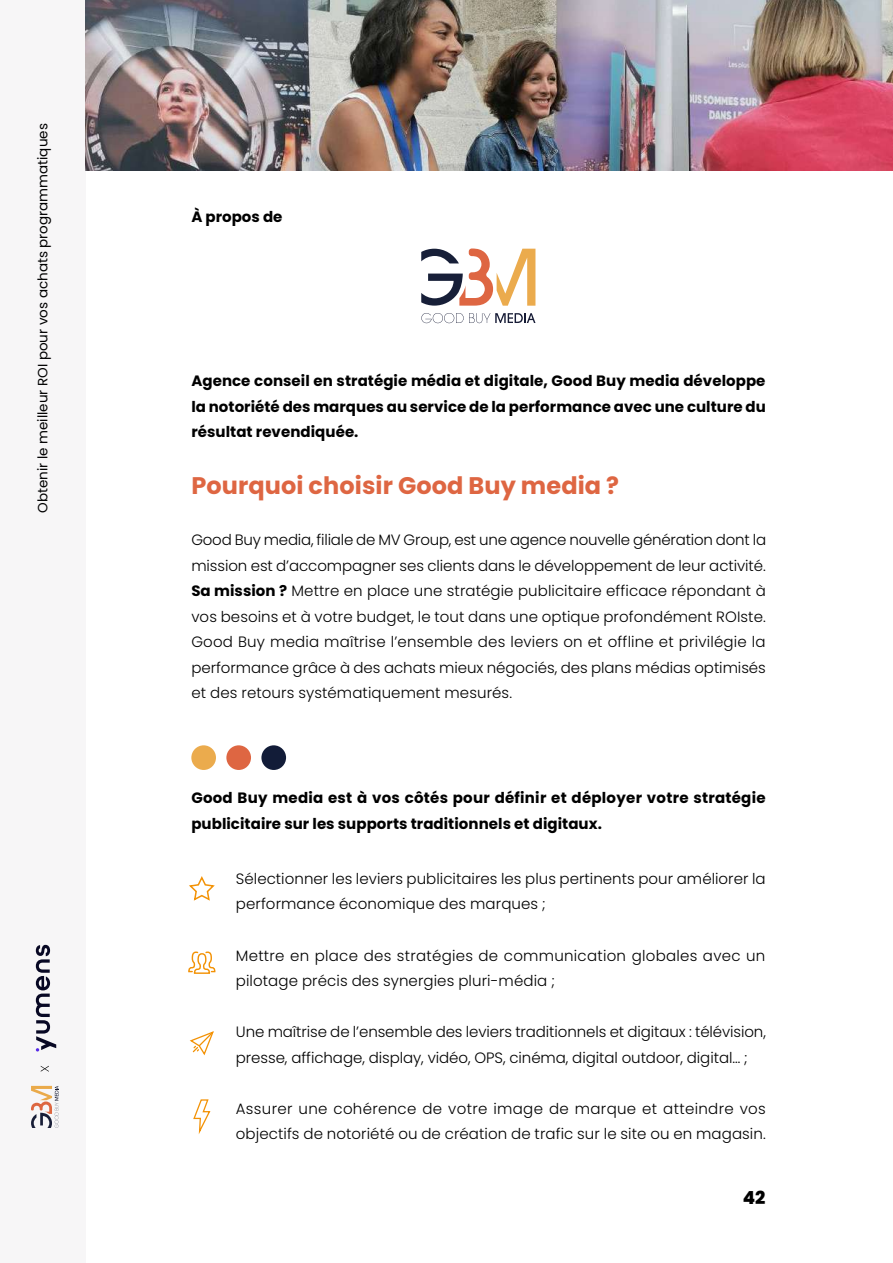
<style>
.page{position:relative;width:893px;height:1263px;background:#fff}
.page>*{position:absolute;margin:0;border:0;box-sizing:border-box;transform-origin:0 0}
.t1{font:700 24px "Poppins";letter-spacing:.005em;color:#de6642}
.t2{font:800 18px "Poppins";color:#000}
.t3{font:300 15px/25.5px "Poppins";letter-spacing:.005em;color:#000}
.t4{font:700 15px/25.5px "Poppins";letter-spacing:.005em;color:#000;text-align:justify}
.t5{font:13.5px "Poppins";color:#000}
.s1{font-weight:700}
</style>
<div class="page">
<div style="left:0;top:0;width:85px;height:1263px;background:#f7f6f7"></div>
<svg style="left:41px;top:1066px;width:8px;height:6px"></svg>
<svg style="left:36px;top:945px;width:20px;height:106px"></svg>
<svg style="left:31px;top:1086px;width:28px;height:42px"></svg>
<img style="left:85px;top:0;width:808px;height:170px">
<svg style="left:193px;top:1099px;width:18px;height:35px"></svg>
<svg style="left:189px;top:1031px;width:25px;height:25px"></svg>
<svg style="left:189px;top:876px;width:26px;height:25px"></svg>
<svg style="left:188px;top:951px;width:28px;height:23px"></svg>
<div style="left:261px;top:745px;width:25px;height:25px;background:#121c38;border-radius:50%"></div>
<div style="left:226px;top:745px;width:25px;height:25px;background:#de6642;border-radius:50%"></div>
<div style="left:191px;top:745px;width:25px;height:25px;background:#ebab4d;border-radius:50%"></div>
<svg style="left:421px;top:248px;width:114px;height:58px"></svg>
<svg style="left:421px;top:313px;width:114px;height:10px"></svg>
<p class="t5" style="left:35px;top:513px;width:391px;rotate:-90deg">Obtenir le meilleur ROI pour vos achats programmatiques</p>
<p class="t4" style="left:191px;top:204px;width:93px">À propos de</p>
<p class="t4" style="left:191px;top:368px;width:576px">Agence conseil en stratégie média et digitale, Good Buy media développe la notoriété des marques au service de la performance avec une culture du résultat revendiquée.</p>
<h1 class="t1" style="left:191px;top:472px;width:429px">Pourquoi choisir Good Buy media ?</h1>
<p class="t3" style="left:191px;top:527px;width:576px;text-align:justify">Good Buy media, filiale de MV Group, est une agence nouvelle génération dont la mission est d’accompagner ses clients dans le développement de leur activité.<br><span class="s1">Sa mission ?</span> Mettre en place une stratégie publicitaire efficace répondant à vos besoins et à votre budget, le tout dans une optique profondément ROIste.<br>Good Buy media maîtrise l’ensemble des leviers on et offline et privilégie la performance grâce à des achats mieux négociés, des plans médias optimisés et des retours systématiquement mesurés.</p>
<p class="t4" style="left:191px;top:785px;width:576px">Good Buy media est à vos côtés pour définir et déployer votre stratégie publicitaire sur les supports traditionnels et digitaux.</p>
<p class="t3" style="left:236px;top:866px;width:531px">Sélectionner les leviers publicitaires les plus pertinents pour améliorer la performance économique des marques ;</p>
<p class="t3" style="left:236px;top:942px;width:531px">Mettre en place des stratégies de communication globales avec un pilotage précis des synergies pluri-média ;</p>
<p class="t3" style="left:236px;top:1019px;width:532px">Une maîtrise de l’ensemble des leviers traditionnels et digitaux : télévision, presse, affichage, display, vidéo, OPS, cinéma, digital outdoor, digital… ;</p>
<p class="t3" style="left:236px;top:1095px;width:531px">Assurer une cohérence de votre image de marque et atteindre vos objectifs de notoriété ou de création de trafic sur le site ou en magasin.</p>
<p class="t2" style="left:743px;top:1187px;width:24px">42</p>
</div>
